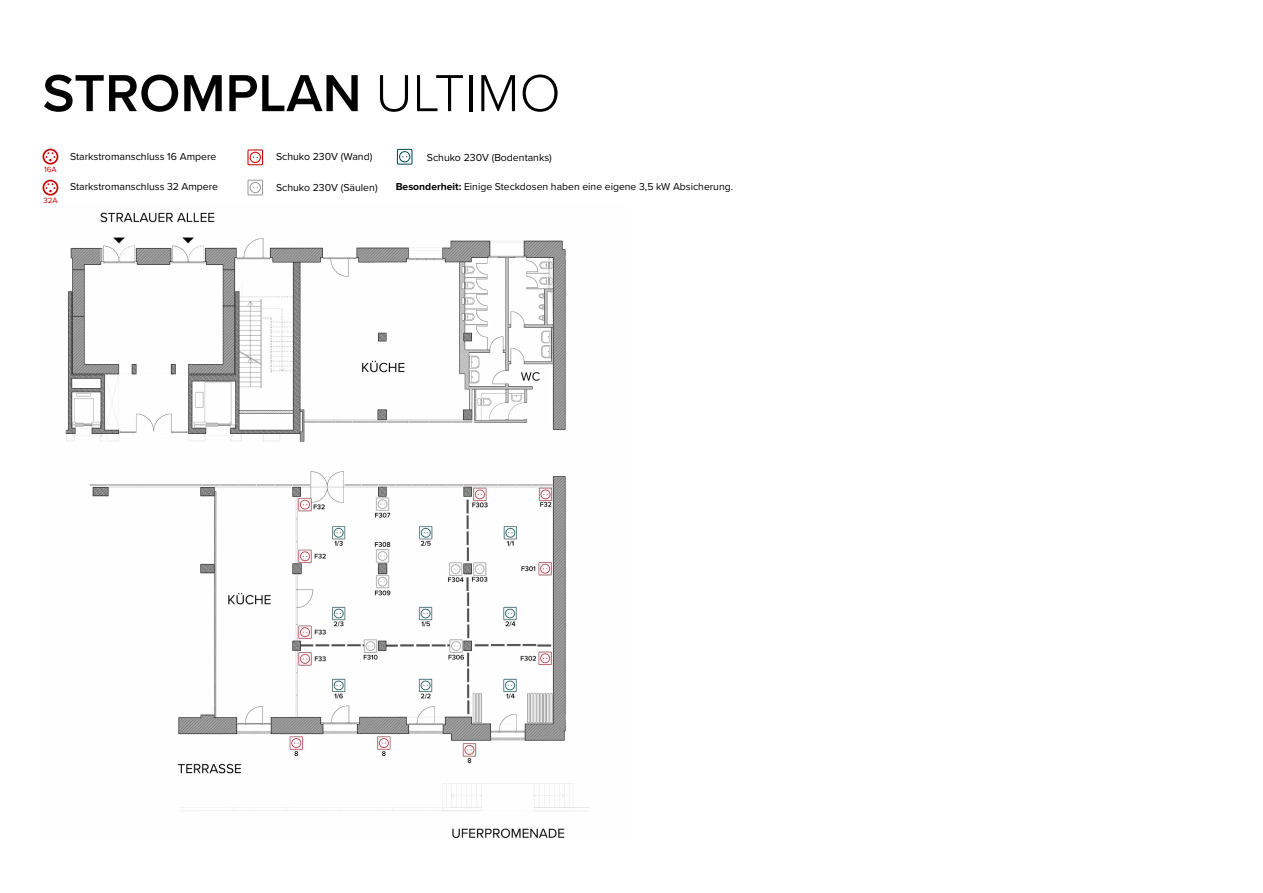
<style>
.page{position:relative;width:1263px;height:893px;background:#fff}
.page>*{position:absolute;margin:0;border:0;box-sizing:border-box;transform-origin:0 0}
.t1{font:600 54px "Proxima Nova";color:#000}
.Fließtext{font:10.5px "Proxima Nova";color:#000}
.Fließtext-2{font:10.35px "Proxima Nova";color:#000}
.t2{font:7.8px "Proxima Nova";color:#c90000}
.s1{font-weight:300}
.s2{font-weight:700}
</style>
<div class="page">
<div style="left:43px;top:149px;width:15px;height:16px;border:2px solid #c90000;border-radius:50%"></div>
<svg style="left:46px;top:152px;width:9px;height:9px"></svg>
<div style="left:43px;top:180px;width:15px;height:16px;border:2px solid #c90000;border-radius:50%"></div>
<svg style="left:46px;top:183px;width:9px;height:9px"></svg>
<svg style="left:247px;top:149px;width:16px;height:17px"></svg>
<svg style="left:247px;top:180px;width:16px;height:16px"></svg>
<svg style="left:397px;top:149px;width:15px;height:16px"></svg>
<img style="left:65px;top:212px;width:524px;height:626px">
<p class="t1" style="left:43px;top:53px;width:520px">STROMPLAN <span class="s1">ULTIMO</span></p>
<p class="t2" style="left:44px;top:163px;width:14px">16A</p>
<p class="t2" style="left:43px;top:195px;width:16px">32A</p>
<p class="Fließtext" style="left:70px;top:149px;width:148px">Starkstromanschluss 16 Ampere</p>
<p class="Fließtext" style="left:276px;top:149px;width:98px">Schuko 230V (Wand)</p>
<p class="Fließtext" style="left:70px;top:179px;width:149px">Starkstromanschluss 32 Ampere</p>
<p class="Fließtext" style="left:276px;top:180px;width:103px">Schuko 230V (Säulen)</p>
<p class="Fließtext" style="left:427px;top:149px;width:127px">Schuko 230V (Bodentanks)</p>
<p class="Fließtext-2" style="left:396px;top:179px;width:339px"><span class="s2">Besonderheit:</span> Einige Steckdosen haben eine eigene 3,5 kW Absicherung.</p>
</div>
